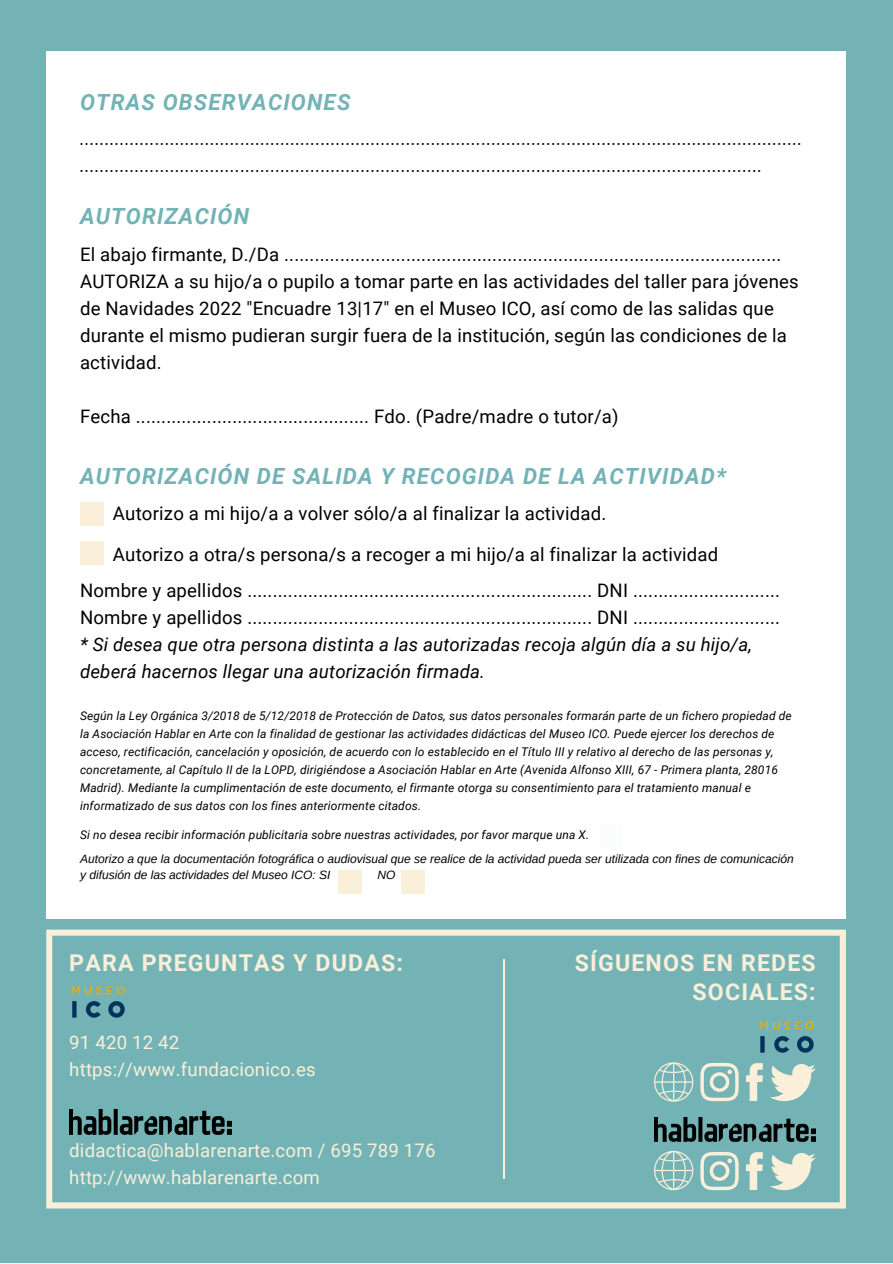
<style>
.page{position:relative;width:893px;height:1264px;background:#fff}
.page>*{position:absolute;margin:0;border:0;box-sizing:border-box;transform-origin:0 0}
.t1{font:700 23.1px/29.2px "Roboto";letter-spacing:.05em;color:#faefd9;text-align:right}
.t2{font:italic 700 22.35px "Roboto";letter-spacing:.05em;color:#73b3b6}
.t3{font:18.6px/27px "Roboto";letter-spacing:.01em;color:#000}
.t4{font:italic 18.6px/27px "Roboto";letter-spacing:.01em;color:#000}
.t5{font:18.6px/27px "Roboto";letter-spacing:.01em;color:#faefd9}
.t6{font:italic 12px/18px "Roboto";letter-spacing:.01em;color:#000}
.t7{font:italic 12px/16.5px "Arimo";color:#000}
.s1{font-style:normal}
</style>
<div class="page">
<div style="left:0;top:0;width:892px;height:1262px;background:#73b3b6"></div>
<div style="left:46px;top:52px;width:799px;height:867px;background:#fff"></div>
<svg style="left:46px;top:929px;width:799px;height:279px"></svg>
<img style="left:69px;top:984px;width:59px;height:35px">
<img style="left:69px;top:1109px;width:162px;height:25px">
<hr style="left:503px;top:959px;width:1px;height:219px;background:#faefd9">
<img style="left:757px;top:1019px;width:59px;height:35px">
<img style="left:654px;top:1117px;width:161px;height:24px">
<svg style="left:654px;top:1150px;width:39px;height:40px"></svg>
<svg style="left:654px;top:1062px;width:39px;height:39px"></svg>
<svg style="left:700px;top:1062px;width:38px;height:39px"></svg>
<svg style="left:746px;top:1063px;width:16px;height:37px"></svg>
<svg style="left:769px;top:1062px;width:46px;height:39px"></svg>
<svg style="left:700px;top:1151px;width:38px;height:39px"></svg>
<svg style="left:746px;top:1152px;width:16px;height:37px"></svg>
<svg style="left:769px;top:1151px;width:46px;height:39px"></svg>
<div style="left:80px;top:502px;width:24px;height:24px;background:#faefd9"></div>
<div style="left:80px;top:541px;width:24px;height:24px;background:#faefd9"></div>
<div style="left:338px;top:870px;width:24px;height:23px;background:#faefd9"></div>
<div style="left:599px;top:823px;width:23px;height:24px;background:#fbfcfc"></div>
<div style="left:401px;top:870px;width:23px;height:23px;background:#faefd9"></div>
<p class="t2" style="left:80px;top:89px;width:272px">OTRAS OBSERVACIONES</p>
<p class="t4" style="left:80px;top:125px;width:724px">................................................................................................................................................ ........................................................................................................................................</p>
<p class="t2" style="left:80px;top:203px;width:171px">AUTORIZACIÓN</p>
<p class="t3" style="left:80px;top:241px;width:720px">El abajo firmante, D./Da ..................................................................................................<br>AUTORIZA a su hijo/a o pupilo a tomar parte en las actividades del taller para jóvenes de Navidades 2022 "Encuadre 13|17" en el Museo ICO, así como de las salidas que durante el mismo pudieran surgir fuera de la institución, según las condiciones de la actividad.</p>
<p class="t3" style="left:80px;top:403px;width:540px">Fecha .............................................. Fdo. (Padre/madre o tutor/a)</p>
<p class="t2" style="left:80px;top:463px;width:647px">AUTORIZACIÓN DE SALIDA Y RECOGIDA DE LA ACTIVIDAD*</p>
<p class="t3" style="left:113px;top:500px;width:495px">Autorizo a mi hijo/a a volver sólo/a al finalizar la actividad.</p>
<p class="t3" style="left:113px;top:541px;width:607px">Autorizo a otra/s persona/s a recoger a mi hijo/a al finalizar la actividad</p>
<p class="t3" style="left:80px;top:577px;width:701px">Nombre y apellidos .................................................................... DNI .............................<br>Nombre y apellidos .................................................................... DNI .............................</p>
<p class="t4" style="left:80px;top:631px;width:673px">* Si desea que otra persona distinta a las autorizadas recoja algún día a su hijo/a, deberá hacernos llegar una autorización firmada.</p>
<p class="t6" style="left:80px;top:707px;width:713px">Según la Ley Orgánica 3/2018 de 5/12/2018 de Protección de Datos, sus datos personales formarán parte de un fichero propiedad de la Asociación Hablar en Arte con la finalidad de gestionar las actividades didácticas del Museo ICO. Puede ejercer los derechos de acceso, rectificación, cancelación y oposición, de acuerdo con lo establecido en el Título III y relativo al derecho de las personas y, concretamente, al Capítulo II de la LOPD, dirigiéndose a Asociación Hablar en Arte (Avenida Alfonso XIII, 67 - Primera planta, 28016<br>Madrid). Mediante la cumplimentación de este documento, el firmante otorga su consentimiento para el tratamiento manual e informatizado de sus datos con los fines anteriormente citados.</p>
<p class="t6" style="left:80px;top:825px;width:510px">Si no desea r<span class="s1">e</span>cibir información publicitaria sobre nuestras actividades, por favor marque una X.</p>
<p class="t7" style="left:80px;top:850px;width:715px">Autorizo a que la documentación fotográfica o audiovisual que se realice de la actividad pueda ser utilizada con fines de comunicación y difusión de las actividades del Museo ICO: SI</p>
<p class="t7" style="left:377px;top:866px;width:19px">NO</p>
<p class="t1" style="left:69px;top:948px;width:335px">PARA PREGUNTAS Y DUDAS:</p>
<p class="t1" style="left:574px;top:948px;width:242px">SÍGUENOS EN REDES<br>SOCIALES:</p>
<p class="t5" style="left:69px;top:1029px;width:248px">91 420 12 42 https://www.fundacionico.es</p>
<p class="t5" style="left:69px;top:1137px;width:368px">didactica@hablarenarte.com / 695 789 176 http://www.hablarenarte.com</p>
</div>
